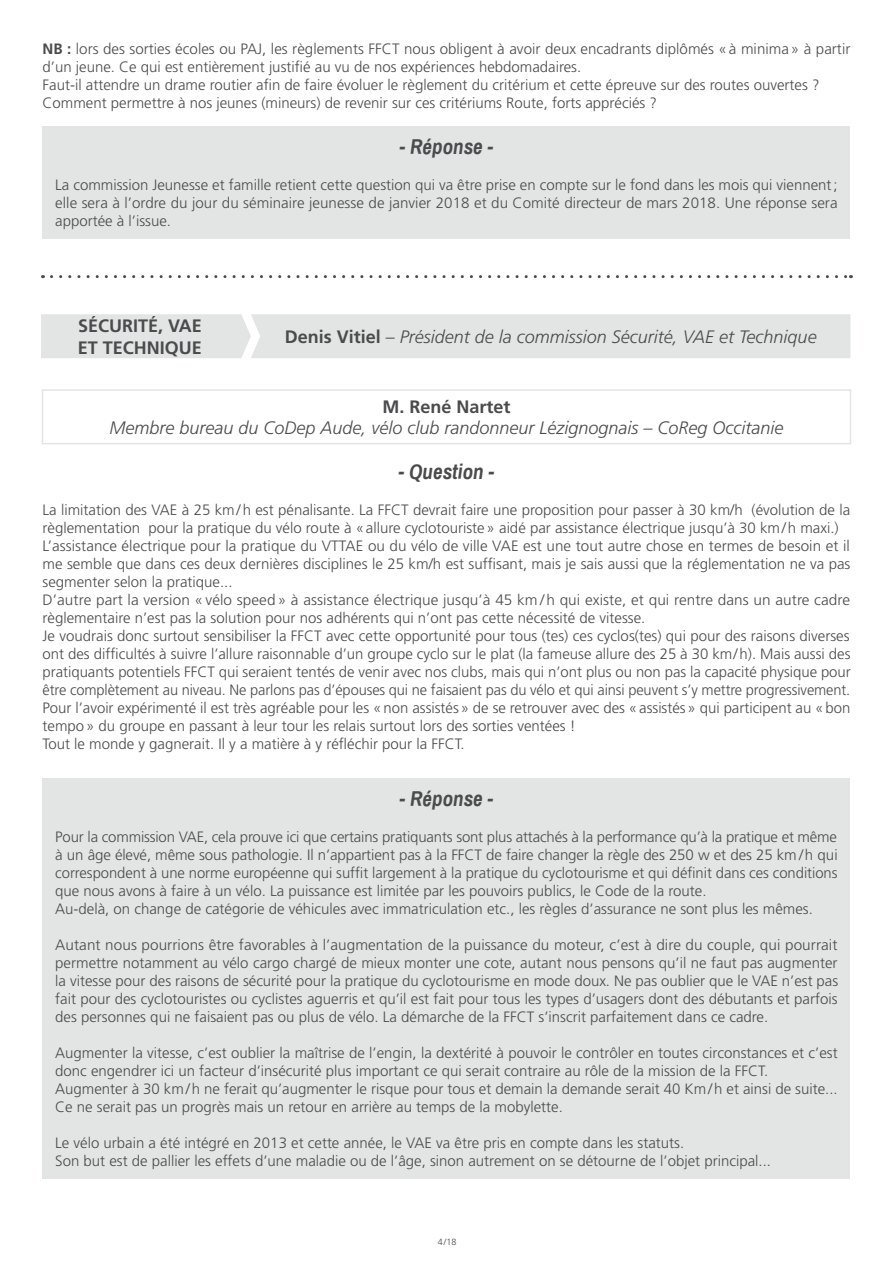
<style>
.page{position:relative;width:893px;height:1263px;background:#fff}
.page>*{position:absolute;margin:0;border:0;box-sizing:border-box;transform-origin:0 0}
.t1{font:italic 700 21px "Archivo Narrow";color:#4b4b4d}
.t2{font:italic 300 18px "Frutiger";color:#4b4b4d}
.t3{font:700 18px/21.6px "Frutiger";color:#4b4b4d}
.t4{font:300 15px/18px "Frutiger";color:#4b4b4d}
.t5{font:300 9px "Frutiger";color:#4b4b4d}
.s1{font-weight:700}
.s2{font-weight:700;font-style:normal}
.s3{font-style:normal}
</style>
<div class="page">
<div style="left:43px;top:126px;width:807px;height:113px;background:#e3e4e4"></div>
<div style="left:42px;top:389px;width:809px;height:55px;border:2px solid #e3e4e4"></div>
<div style="left:41px;top:314px;width:809px;height:44px;background:#e3e4e4"></div>
<svg style="left:51px;top:275px;width:800px;height:3px"></svg>
<div style="left:43px;top:778px;width:807px;height:401px;background:#e3e4e4"></div>
<p class="t4" style="left:43px;top:40px;width:809px"><span class="s1">NB :</span> lors des sorties écoles ou PAJ, les règlements FFCT nous obligent à avoir deux encadrants diplômés «à minima» à partir d’un jeune. Ce qui est entièrement justifié au vu de nos expériences hebdomadaires.<br>Faut-il attendre un drame routier afin de faire évoluer le règlement du critérium et cette épreuve sur des routes ouvertes ?<br>Comment permettre à nos jeunes (mineurs) de revenir sur ces critériums Route, forts appréciés ?</p>
<h1 class="t1" style="left:400px;top:134px;width:95px">- Réponse -</h1>
<p class="t4" style="left:55px;top:176px;width:784px;text-align:justify">La commission Jeunesse et famille retient cette question qui va être prise en compte sur le fond dans les mois qui viennent; elle sera à l’ordre du jour du séminaire jeunesse de janvier 2018 et du Comité directeur de mars 2018. Une réponse sera apportée à l’issue.</p>
<p class="t3" style="left:78px;top:315px;width:11px">SÉCURITÉ</p>
<p class="t3" style="left:78px;top:315px;width:125px;text-indent:80px">, VAE<br>ET TECHNIQUE</p>
<p class="t2" style="left:285px;top:326px;width:533px"><span class="s2">DENIS VITIEL</span> <span class="s3">–</span> Président de la commission Sécurité, VAE et Technique</p>
<p class="t3" style="left:382px;top:396px;width:130px">M. RENÉ NARTET</p>
<p class="t2" style="left:109px;top:418px;width:676px">Membre bureau du CoDep Aude, vélo club randonneur Lézignognais – CoReg Occitanie</p>
<h1 class="t1" style="left:399px;top:459px;width:97px">- Question -</h1>
<p class="t4" style="left:43px;top:501px;width:810px">La limitation des VAE à 25 km/h est pénalisante. La FFCT devrait faire une proposition pour passer à 30 km/h (évolution de la règlementation pour la pratique du vélo route à «allure cyclotouriste» aidé par assistance électrique jusqu’à 30 km/h maxi.)<br>L’assistance électrique pour la pratique du VTTAE ou du vélo de ville VAE est une tout autre chose en termes de besoin et il me semble que dans ces deux dernières disciplines le 25 km/h est suffisant, mais je sais aussi que la réglementation ne va pas segmenter selon la pratique...<br>D’autre part la version « vélo speed » à assistance électrique jusqu’à 45 km /h qui existe, et qui rentre dans un autre cadre règlementaire n’est pas la solution pour nos adhérents qui n’ont pas cette nécessité de vitesse.<br>Je voudrais donc surtout sensibiliser la FFCT avec cette opportunité pour tous (tes) ces cyclos(tes) qui pour des raisons diverses ont des difficultés à suivre l’allure raisonnable d’un groupe cyclo sur le plat (la fameuse allure des 25 à 30 km/h). Mais aussi des pratiquants potentiels FFCT qui seraient tentés de venir avec nos clubs, mais qui n’ont plus ou non pas la capacité physique pour être complètement au niveau. Ne parlons pas d’épouses qui ne faisaient pas du vélo et qui ainsi peuvent s’y mettre progressivement.<br>Pour l’avoir expérimenté il est très agréable pour les «non assistés» de se retrouver avec des «assistés» qui participent au «bon tempo» du groupe en passant à leur tour les relais surtout lors des sorties ventées !<br>Tout le monde y gagnerait. Il y a matière à y réfléchir pour la FFCT.</p>
<h1 class="t1" style="left:400px;top:786px;width:95px">- Réponse -</h1>
<p class="t4" style="left:55px;top:828px;width:784px">Pour la commission VAE, cela prouve ici que certains pratiquants sont plus attachés à la performance qu’à la pratique et même à un âge élevé, même sous pathologie. Il n’appartient pas à la FFCT de faire changer la règle des 250 w et des 25 km /h qui correspondent à une norme européenne qui suffit largement à la pratique du cyclotourisme et qui définit dans ces conditions que nous avons à faire à un vélo. La puissance est limitée par les pouvoirs publics, le Code de la route.<br>Au-delà, on change de catégorie de véhicules avec immatriculation etc., les règles d’assurance ne sont plus les mêmes.</p>
<p class="t4" style="left:55px;top:936px;width:784px;text-align:justify">Autant nous pourrions être favorables à l’augmentation de la puissance du moteur, c’est à dire du couple, qui pourrait permettre notamment au vélo cargo chargé de mieux monter une cote, autant nous pensons qu’il ne faut pas augmenter la vitesse pour des raisons de sécurité pour la pratique du cyclotourisme en mode doux. Ne pas oublier que le VAE n’est pas fait pour des cyclotouristes ou cyclistes aguerris et qu’il est fait pour tous les types d’usagers dont des débutants et parfois des personnes qui ne faisaient pas ou plus de vélo. La démarche de la FFCT s’inscrit parfaitement dans ce cadre.</p>
<p class="t4" style="left:55px;top:1044px;width:784px">Augmenter la vitesse, c’est oublier la maîtrise de l’engin, la dextérité à pouvoir le contrôler en toutes circonstances et c’est donc engendrer ici un facteur d’insécurité plus important ce qui serait contraire au rôle de la mission de la FFCT.<br>Augmenter à 30 km/h ne ferait qu’augmenter le risque pour tous et demain la demande serait 40 Km/h et ainsi de suite...<br>Ce ne serait pas un progrès mais un retour en arrière au temps de la mobylette.</p>
<p class="t4" style="left:55px;top:1134px;width:717px">Le vélo urbain a été intégré en 2013 et cette année, le VAE va être pris en compte dans les statuts.<br>Son but est de pallier les effets d’une maladie ou de l’âge, sinon autrement on se détourne de l’objet principal...</p>
<p class="t5" style="left:438px;top:1237px;width:20px">4/18</p>
</div>
